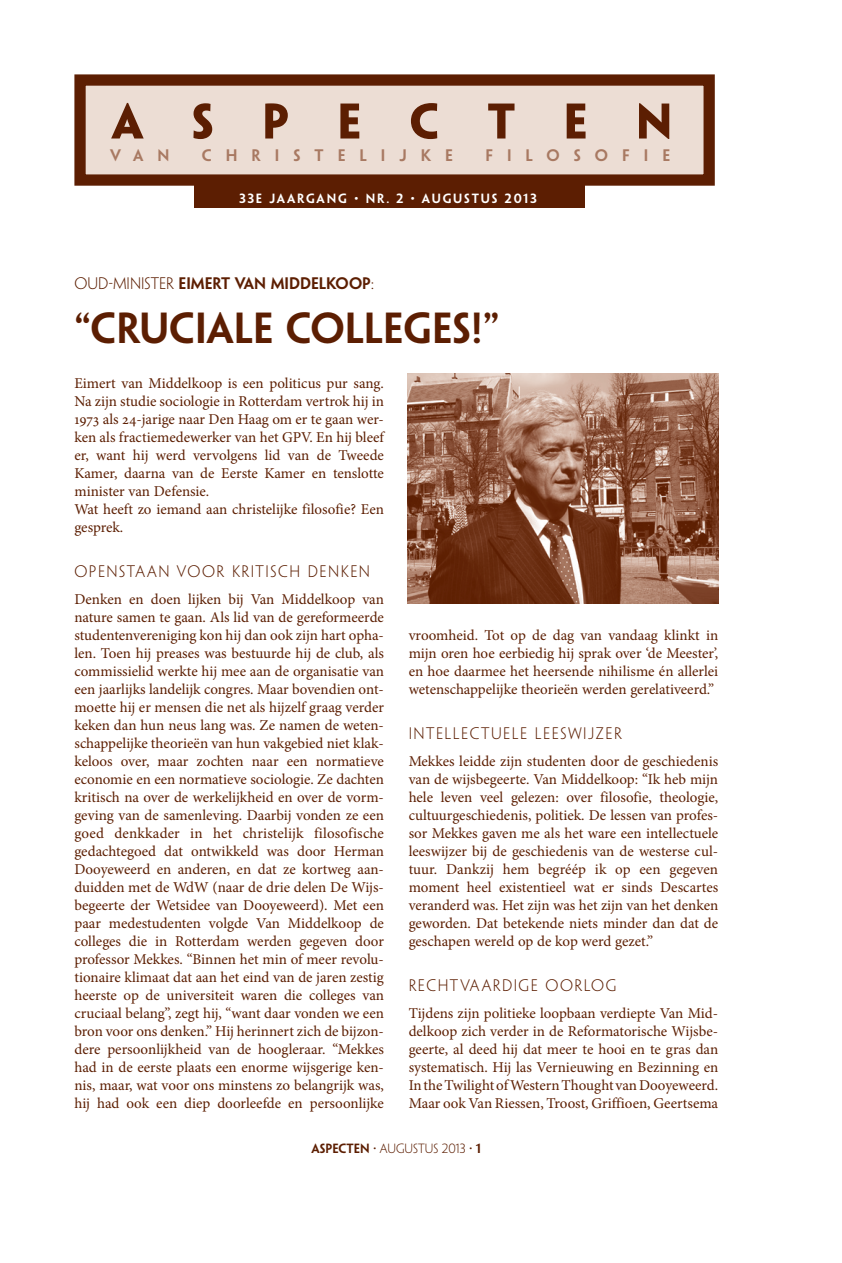
<style>
.page{position:relative;width:842px;height:1263px;background:#fff}
.page>*{position:absolute;margin:0;border:0;box-sizing:border-box;transform-origin:0 0}
.Kop{font:600 39px "Penumbra Sans Std";color:#5c1e02}
.Platte_tekst{font:15px/18px "Minion Pro";color:#5c1e02;text-align:justify}
.Tussenkop{font:300 15px "Penumbra Sans Std";letter-spacing:.1em;color:#5c1e02}
.bovenkop{font:600 15px "Penumbra Sans Std";color:#5c1e02}
.t1{font:600 15px "Penumbra Sans Std";letter-spacing:.935em;color:#a87962}
.Platte_tekst-2{font:600 12px "Penumbra Sans Std";letter-spacing:.15em;color:#fff}
.Platte_tekst-3{font:300 12px "Penumbra Sans Std";color:#5c1e02}
.s1{font-weight:300}
.s2{font-weight:600}
</style>
<div class="page">
<div style="left:195px;top:134px;width:390px;height:74px;background:#5c1e02"></div>
<div style="left:80px;top:80px;width:629px;height:100px;background:#ecddd4"></div>
<div style="left:74px;top:74px;width:641px;height:112px;border:11px solid #5c1e02"></div>
<svg style="left:111px;top:103px;width:33px;height:36px"></svg>
<svg style="left:193px;top:103px;width:19px;height:36px"></svg>
<svg style="left:265px;top:103px;width:23px;height:36px"></svg>
<svg style="left:340px;top:104px;width:19px;height:35px"></svg>
<svg style="left:411px;top:103px;width:26px;height:36px"></svg>
<svg style="left:488px;top:104px;width:26px;height:34px"></svg>
<svg style="left:567px;top:104px;width:18px;height:35px"></svg>
<svg style="left:639px;top:103px;width:30px;height:36px"></svg>
<img style="left:407px;top:373px;width:311px;height:231px">
<p class="t1" style="left:110px;top:146px;width:61px">VAN</p>
<p class="t1" style="left:202px;top:146px;width:253px">CHRISTELIJKE</p>
<p class="t1" style="left:485px;top:146px;width:186px">FILOSOFIE</p>
<p class="Platte_tekst-2" style="left:239px;top:191px;width:299px">33E JAARGANG • NR. 2 • AUGUSTUS 2013</p>
<p class="bovenkop" style="left:74px;top:274px;width:301px"><span class="s1">OUD-MINISTER</span> EIMERT VAN MIDDELKOOP<span class="s1">:</span></p>
<p class="Kop" style="left:74px;top:304px;width:426px">“CRUCIALE COLLEGES!”</p>
<p class="Platte_tekst" style="left:74px;top:374px;width:311px">Eimert van Middelkoop is een politicus pur sang.<br>Na zijn studie sociologie in Rotterdam vertrok hij in 1973 als 24-jarige naar Den Haag om er te gaan wer&shy;ken als fractiemedewerker van het GPV. En hij bleef er, want hij werd vervolgens lid van de Tweede Kamer, daarna van de Eerste Kamer en tenslotte minister van Defensie.</p>
<p class="Platte_tekst" style="left:74px;top:500px;width:311px">Wat heeft zo iemand aan christelijke filosofie? Een gesprek.</p>
<p class="Tussenkop" style="left:74px;top:563px;width:297px">OPENSTAAN VOOR KRITISCH DENKEN</p>
<p class="Platte_tekst" style="left:74px;top:590px;width:311px">Denken en doen lijken bij Van Middelkoop van nature samen te gaan. Als lid van de gereformeerde studentenvereniging kon hij dan ook zijn hart opha&shy;len. Toen hij preases was bestuurde hij de club, als commissielid werkte hij mee aan de organisatie van een jaarlijks landelijk congres. Maar bovendien ont&shy;moette hij er mensen die net als hijzelf graag verder keken dan hun neus lang was. Ze namen de weten&shy;schappelijke theorieën van hun vakgebied niet klak&shy;keloos over, maar zochten naar een normatieve economie en een normatieve sociologie. Ze dachten kritisch na over de werkelijkheid en over de vorm&shy;geving van de samenleving. Daarbij vonden ze een goed denkkader in het christelijk filosofische gedachtegoed dat ontwikkeld was door Herman Dooyeweerd en anderen, en dat ze kortweg aan&shy;duidden met de WdW (naar de drie delen De Wijs&shy;begeerte der Wetsidee van Dooyeweerd). Met een paar medestudenten volgde Van Middelkoop de colleges die in Rotterdam werden gegeven door professor Mekkes. “Binnen het min of meer revolu&shy;tionaire klimaat dat aan het eind van de jaren zestig heerste op de universiteit waren die colleges van cruciaal belang”, zegt hij, “want daar vonden we een bron voor ons denken.” Hij herinnert zich de bijzon&shy;dere persoonlijkheid van de hoogleraar. “Mekkes had in de eerste plaats een enorme wijsgerige ken&shy;nis, maar, wat voor ons minstens zo belangrijk was, hij had ook een diep doorleefde en persoonlijke</p>
<p class="Platte_tekst" style="left:409px;top:626px;width:311px">vroomheid. Tot op de dag van vandaag klinkt in mijn oren hoe eerbiedig hij sprak over ‘de Meester’, en hoe daarmee het heersende nihilisme én allerlei wetenschappelijke theorieën werden gerelativeerd.”</p>
<p class="Tussenkop" style="left:409px;top:725px;width:215px">INTELLECTUELE LEESWIJZER</p>
<p class="Platte_tekst" style="left:409px;top:752px;width:311px">Mekkes leidde zijn studenten door de geschiedenis van de wijsbegeerte. Van Middelkoop: “Ik heb mijn hele leven veel gelezen: over filosofie, theologie, cultuurgeschiedenis, politiek. De lessen van profes&shy;sor Mekkes gaven me als het ware een intellectuele leeswijzer bij de geschiedenis van de westerse cul&shy;tuur. Dankzij hem begréép ik op een gegeven moment heel existentieel wat er sinds Descartes veranderd was. Het zijn was het zijn van het denken geworden. Dat betekende niets minder dan dat de geschapen wereld op de kop werd gezet.”</p>
<p class="Tussenkop" style="left:409px;top:977px;width:209px">RECHTVAARDIGE OORLOG</p>
<p class="Platte_tekst" style="left:409px;top:1004px;width:311px">Tijdens zijn politieke loopbaan verdiepte Van Mid&shy;delkoop zich verder in de Reformatorische Wijsbe&shy;geerte, al deed hij dat meer te hooi en te gras dan systematisch. Hij las Vernieuwing en Bezinning en In the Twilight of Western Thought van Dooyeweerd.<br>Maar ook Van Riessen, Troost, Griffioen, Geertsema</p>
<p class="Platte_tekst-3" style="left:311px;top:1141px;width:171px"><span class="s2">ASPECTEN</span> • AUGUSTUS 2013 • <span class="s2">1</span></p>
</div>
